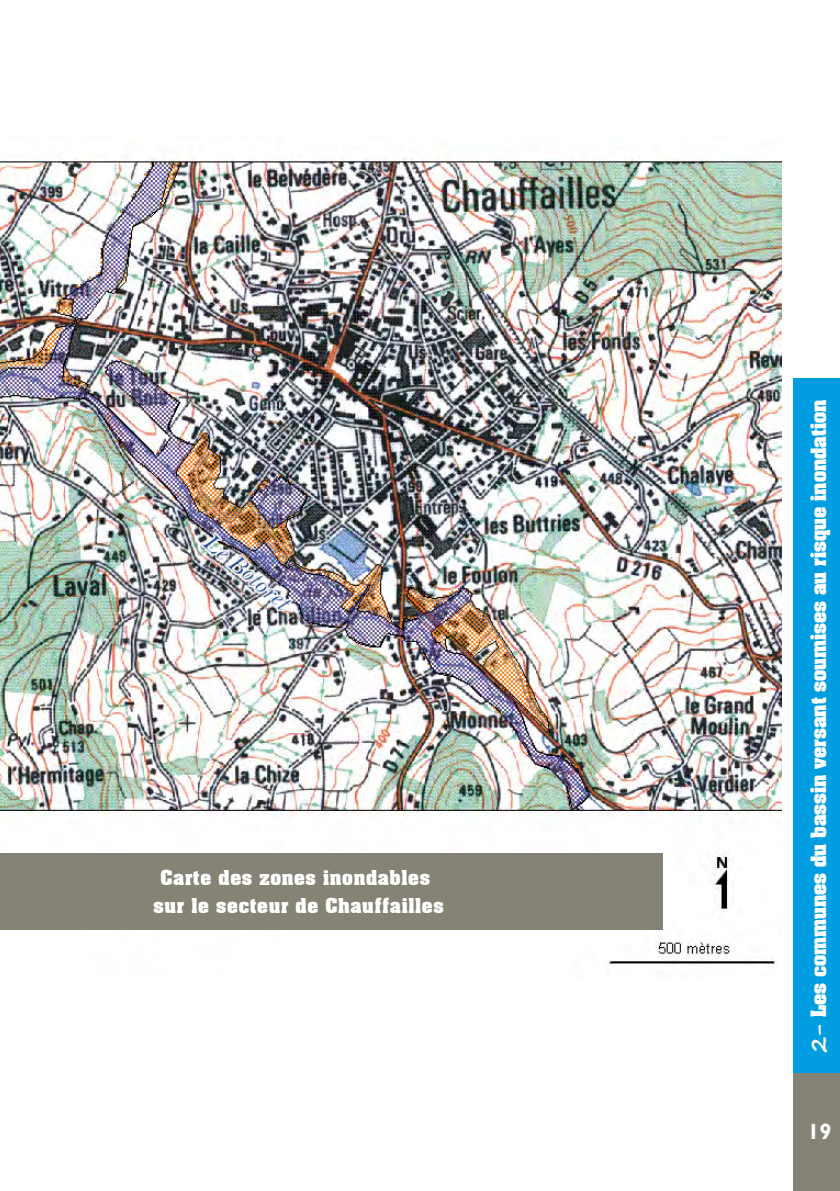
<style>
.page{position:relative;width:840px;height:1191px;background:#fff}
.page>*{position:absolute;margin:0;border:0;box-sizing:border-box;transform-origin:0 0}
.t1{font:700 22px "Gill Sans";color:#fff}
.t2{font:700 20px/28px "Aachen BT";color:#fff;text-align:center}
.t3{font:700 18px "Aachen";color:#fff}
.s1{font-family:"Segoe Print";font-size:22px}
</style>
<div class="page">
<div style="left:792px;top:378px;width:47px;height:695px;background:#009ee0"></div>
<div style="left:793px;top:1073px;width:46px;height:118px;background:#848375"></div>
<img style="left:0;top:156px;width:781px;height:809px">
<div style="left:0;top:852px;width:662px;height:77px;background:#848375"></div>
<p class="t2" style="left:153px;top:863px;width:292px">Carte des zones inondables sur le secteur de Chauffailles</p>
<p class="t3" style="left:804px;top:1053px;width:655px;rotate:-90deg"><span class="s1">2-</span> Les communes du bassin versant soumises au risque inondation</p>
<p class="t1" style="left:806px;top:1118px;width:26px">19</p>
</div>
